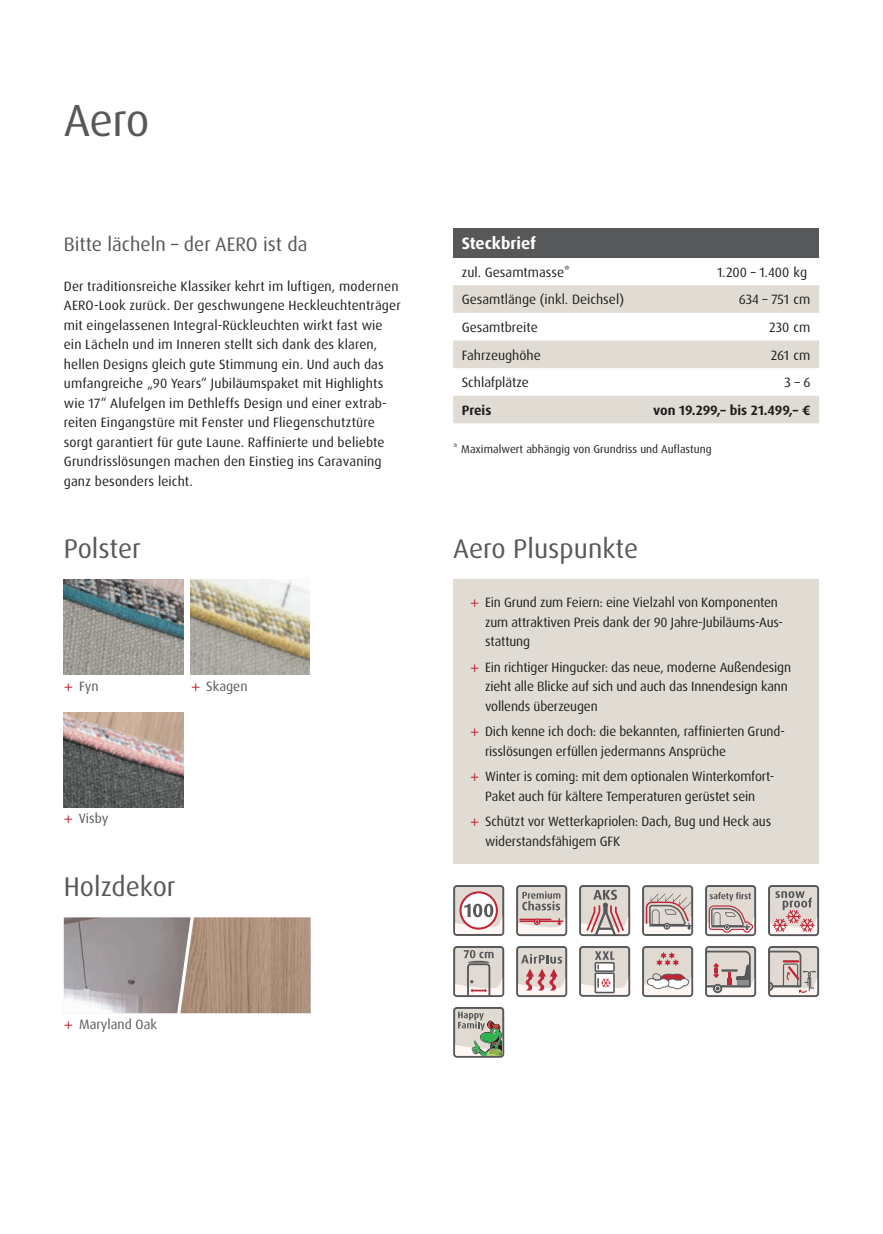
<style>
.page{position:relative;width:883px;height:1234px;background:#fff}
.page>*{position:absolute;margin:0;border:0;box-sizing:border-box;transform-origin:0 0}
.t1{font:45px "Dax OT";color:#57585a}
.t2{font:27px "Dax OT";color:#57585a}
.t3{font:19.5px "Dax OT";color:#57585a}
.t4{font:700 16.5px "Dax OT";color:#fff}
.t5{font:13.5px/19.5px "Dax OT";color:#231f20}
.t6{font:700 13.5px "Dax OT";color:#231f20}
.t7{font:13.5px "Dax OT";color:#57585a}
.t8{font:11.25px "Dax OT";color:#231f20}
</style>
<div class="page">
<div style="left:453px;top:579px;width:365px;height:284px;background:#e1dcd3"></div>
<svg style="left:516px;top:946px;width:51px;height:50px"></svg>
<svg style="left:453px;top:946px;width:51px;height:50px"></svg>
<svg style="left:453px;top:885px;width:51px;height:50px"></svg>
<svg style="left:642px;top:885px;width:51px;height:50px"></svg>
<svg style="left:768px;top:946px;width:50px;height:50px"></svg>
<svg style="left:642px;top:946px;width:51px;height:50px"></svg>
<svg style="left:705px;top:946px;width:51px;height:50px"></svg>
<svg style="left:453px;top:1007px;width:51px;height:50px"></svg>
<svg style="left:579px;top:946px;width:51px;height:50px"></svg>
<svg style="left:579px;top:885px;width:51px;height:50px"></svg>
<svg style="left:516px;top:885px;width:51px;height:50px"></svg>
<svg style="left:705px;top:885px;width:51px;height:50px"></svg>
<svg style="left:768px;top:885px;width:50px;height:50px"></svg>
<img style="left:64px;top:712px;width:119px;height:95px">
<img style="left:64px;top:579px;width:119px;height:95px">
<img style="left:190px;top:579px;width:120px;height:95px">
<svg style="left:64px;top:917px;width:116px;height:95px"></svg>
<img style="left:180px;top:917px;width:130px;height:95px">
<div style="left:453px;top:227px;width:366px;height:30px;background:#57585a"></div>
<svg style="left:453px;top:285px;width:366px;height:138px;fill:#e1dcd3"></svg>
<h1 class="t1" style="left:64px;top:92px;width:87px">Aero</h1>
<h3 class="t3" style="left:64px;top:232px;width:245px">Bitte lächeln – der AERO ist da</h3>
<p class="t5" style="left:64px;top:276px;width:338px">Der traditionsreiche Klassiker kehrt im luftigen, modernen AERO-Look zurück. Der geschwungene Heckleuchtenträger mit eingelassenen Integral-Rückleuchten wirkt fast wie ein Lächeln und im Inneren stellt sich dank des klaren, hellen Designs gleich gute Stimmung ein. Und auch das umfangreiche „90 Years“ Jubiläumspaket mit Highlights wie 17“ Alufelgen im Dethleffs Design und einer extrab&shy;reiten Eingangstüre mit Fenster und Fliegenschutztüre sorgt garantiert für gute Laune. Raffinierte und beliebte Grundrisslösungen machen den Einstieg ins Caravaning ganz besonders leicht.</p>
<h2 class="t2" style="left:64px;top:531px;width:79px">Polster</h2>
<p class="t7" style="left:79px;top:677px;width:21px">Fyn</p>
<p class="t7" style="left:206px;top:677px;width:43px">Skagen</p>
<p class="t7" style="left:79px;top:809px;width:31px">Visby</p>
<h2 class="t2" style="left:64px;top:869px;width:113px">Holzdekor</h2>
<p class="t7" style="left:79px;top:1015px;width:79px">Maryland Oak</p>
<p class="t4" style="left:461px;top:233px;width:76px">Steckbrief</p>
<p class="t5" style="left:461px;top:262px;width:110px">zul. Gesamtmasse*</p>
<p class="t5" style="left:717px;top:262px;width:91px">1.200 – 1.400 kg</p>
<p class="t5" style="left:461px;top:290px;width:164px">Gesamtlänge (inkl. Deichsel)</p>
<p class="t5" style="left:738px;top:290px;width:73px">634 – 751 cm</p>
<p class="t5" style="left:461px;top:317px;width:78px">Gesamtbreite</p>
<p class="t5" style="left:769px;top:317px;width:43px">230 cm</p>
<p class="t5" style="left:461px;top:345px;width:81px">Fahrzeughöhe</p>
<p class="t5" style="left:770px;top:345px;width:41px">261 cm</p>
<p class="t5" style="left:461px;top:373px;width:69px">Schlafplätze</p>
<p class="t5" style="left:784px;top:373px;width:28px">3 – 6</p>
<p class="t6" style="left:461px;top:401px;width:31px">Preis</p>
<p class="t6" style="left:653px;top:401px;width:159px">von 19.299,– bis 21.499,– €</p>
<p class="t8" style="left:453px;top:442px;width:260px">* Maximalwert abhängig von Grundriss und Auflastung</p>
<p class="t6" style="left:650px;top:401px;width:52px">von 18 4</p>
<p class="t6" style="left:756px;top:401px;width:9px">0</p>
<h2 class="t2" style="left:453px;top:531px;width:186px">Aero Pluspunkte</h2>
<p class="t5" style="left:485px;top:592px;width:299px">Ein Grund zum Feiern: eine Vielzahl von Komponenten zum attraktiven Preis dank der 90 Jahre-Jubiläums-Aus&shy;stattung</p>
<p class="t5" style="left:485px;top:657px;width:307px">Ein richtiger Hingucker: das neue, moderne Außendesign zieht alle Blicke auf sich und auch das Innendesign kann vollends überzeugen</p>
<p class="t5" style="left:485px;top:721px;width:301px">Dich kenne ich doch: die bekannten, raffinierten Grund&shy;risslösungen erfüllen jedermanns Ansprüche</p>
<p class="t5" style="left:485px;top:766px;width:291px">Winter is coming: mit dem optionalen Winterkomfort-<br>Paket auch für kältere Temperaturen gerüstet sein</p>
<p class="t5" style="left:485px;top:811px;width:287px">Schützt vor Wetterkapriolen: Dach, Bug und Heck aus widerstandsfähigem GFK</p>
</div>
